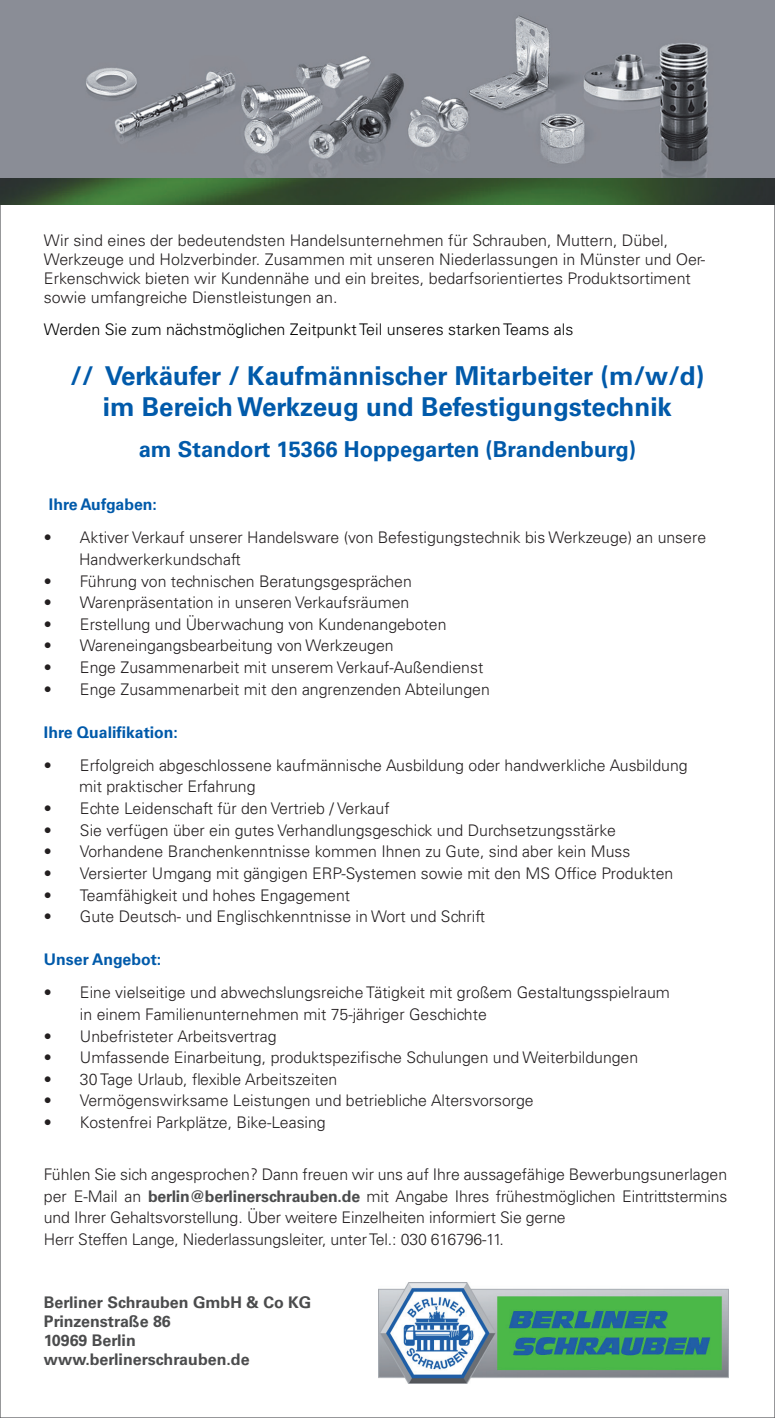
<style>
.page{position:relative;width:775px;height:1418px;background:#fff}
.page>*{position:absolute;margin:0;border:0;box-sizing:border-box;transform-origin:0 0}
.t1{font:700 26px/31.2px "Univers LT Std";color:#015aaa;text-align:center}
.t2{font:700 22px "Univers LT Std";color:#015aaa}
.t3{font:300 16px/21.6px "Univers LT Std";color:#231f20}
.t4{font:700 16px/19.2px "Univers LT Std";color:#4b4c4d}
.t5{font:300 16px "Univers LT Std";color:#000}
.t6{font:700 16px "Univers LT Std";color:#015aaa}
.s1{font-weight:700;color:#4b4c4d}
</style>
<div class="page">
<img style="left:0;top:0;width:774px;height:179px">
<img style="left:0;top:179px;width:774px;height:26px">
<img style="left:379px;top:1282px;width:349px;height:100px">
<p class="t3" style="left:44px;top:230px;width:662px;line-height:19.2px">Wir sind eines der bedeutendsten Handelsunternehmen für Schrauben, Muttern, Dübel, Werkzeuge und Holzverbinder. Zusammen mit unseren Niederlassungen in Münster und Oer-Erkenschwick bieten wir Kundennähe und ein breites, bedarfsorientiertes Produktsortiment sowie umfangreiche Dienstleistungen an.</p>
<p class="t5" style="left:44px;top:320px;width:531px">Werden Sie zum nächstmöglichen Zeitpunkt Teil unseres starken Teams als</p>
<h1 class="t1" style="left:70px;top:360px;width:635px">// Verkäufer / Kaufmännischer Mitarbeiter (m/w/d) im Bereich Werkzeug und Befestigungstechnik</h1>
<h2 class="t2" style="left:139px;top:436px;width:499px">am Standort 15366 Hoppegarten (Brandenburg)</h2>
<p class="t6" style="left:49px;top:495px;width:110px">Ihre Aufgaben:</p>
<p class="t3" style="left:79px;top:527px;width:628px;text-indent:-35px">• Aktiver Verkauf unserer Handelsware (von Befestigungstechnik bis Werkzeuge) an unsere<br>Handwerkerkundschaft</p>
<p class="t3" style="left:44px;top:570px;width:369px">• Führung von technischen Beratungsgesprächen</p>
<p class="t3" style="left:44px;top:592px;width:367px">• Warenpräsentation in unseren Verkaufsräumen</p>
<p class="t3" style="left:44px;top:613px;width:404px">• Erstellung und Überwachung von Kundenangeboten</p>
<p class="t3" style="left:44px;top:635px;width:351px">• Wareneingangsbearbeitung von Werkzeugen</p>
<p class="t3" style="left:44px;top:656px;width:441px">• Enge Zusammenarbeit mit unserem Verkauf-Außendienst</p>
<p class="t3" style="left:44px;top:678px;width:447px">• Enge Zusammenarbeit mit den angrenzenden Abteilungen</p>
<p class="t6" style="left:44px;top:723px;width:135px">Ihre Qualifikation:</p>
<p class="t3" style="left:79px;top:754px;width:610px;text-indent:-35px">• Erfolgreich abgeschlossene kaufmännische Ausbildung oder handwerkliche Ausbildung mit praktischer Erfahrung</p>
<p class="t3" style="left:44px;top:797px;width:347px">• Echte Leidenschaft für den Vertrieb / Verkauf</p>
<p class="t3" style="left:44px;top:819px;width:573px">• Sie verfügen über ein gutes Verhandlungsgeschick und Durchsetzungsstärke</p>
<p class="t3" style="left:44px;top:840px;width:587px">• Vorhandene Branchenkenntnisse kommen Ihnen zu Gute, sind aber kein Muss</p>
<p class="t3" style="left:44px;top:862px;width:630px">• Versierter Umgang mit gängigen ERP-Systemen sowie mit den MS Office Produkten</p>
<p class="t3" style="left:44px;top:884px;width:307px">• Teamfähigkeit und hohes Engagement</p>
<p class="t3" style="left:44px;top:905px;width:442px">• Gute Deutsch- und Englischkenntnisse in Wort und Schrift</p>
<p class="t6" style="left:44px;top:950px;width:119px">Unser Angebot:</p>
<p class="t3" style="left:80px;top:981px;width:591px;text-indent:-36px">• Eine vielseitige und abwechslungsreiche Tätigkeit mit großem Gestaltungsspielraum in einem Familienunternehmen mit 75-jähriger Geschichte</p>
<p class="t3" style="left:44px;top:1025px;width:234px">• Unbefristeter Arbeitsvertrag</p>
<p class="t3" style="left:44px;top:1046px;width:595px">• Umfassende Einarbeitung, produktspezifische Schulungen und Weiterbildungen</p>
<p class="t3" style="left:44px;top:1068px;width:295px">• 30 Tage Urlaub, flexible Arbeitszeiten</p>
<p class="t3" style="left:44px;top:1089px;width:491px">• Vermögenswirksame Leistungen und betriebliche Altersvorsorge</p>
<p class="t3" style="left:44px;top:1111px;width:283px">• Kostenfrei Parkplätze, Bike-Leasing</p>
<p class="t3" style="left:44px;top:1163px;width:684px">Fühlen Sie sich angesprochen? Dann freuen wir uns auf Ihre aussagefähige Bewerbungsunerlagen per E-Mail an <span class="s1">berlin@berlinerschrauben.de</span> mit Angabe Ihres frühestmöglichen Eintrittstermins und Ihrer Gehaltsvorstellung. Über weitere Einzelheiten informiert Sie gerne<br>Herr Steffen Lange, Niederlassungsleiter, unter Tel.: 030 616796-11.</p>
<p class="t4" style="left:44px;top:1292px;width:269px">Berliner Schrauben GmbH &amp; Co KG<br>Prinzenstraße 86<br>10969 Berlin www.berlinerschrauben.de</p>
</div>
